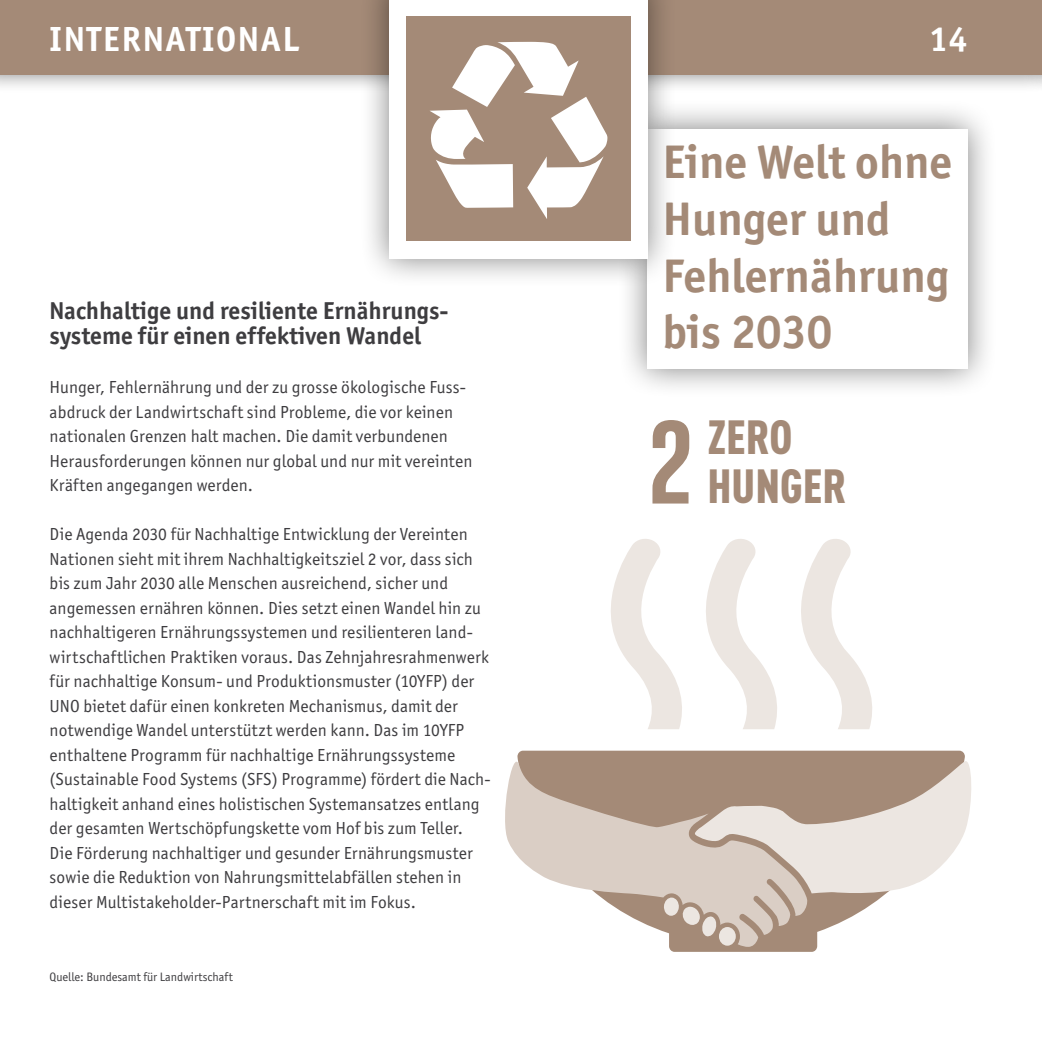
<style>
.page{position:relative;width:1042px;height:1042px;background:#fff}
.page>*{position:absolute;margin:0;border:0;box-sizing:border-box;transform-origin:0 0}
.t1{font:700 47.25px/56.7px "Officina Sans ITC Std";color:#a48a77}
.t2{font:900 condensed 47.25px/49px "DIN Pro";color:#a48a77}
.t3{font:700 35px "Officina Sans ITC Std";letter-spacing:.05em;color:#fff}
.t4{font:700 24.5px/24.5px "Officina Sans ITC Std";color:#3e3d40}
.t5{font:17.5px/24.5px "Officina Sans ITC Std";letter-spacing:.005em;color:#3e3d40}
.t6{font:12.25px "Officina Sans ITC Std";color:#3e3d40}
</style>
<div class="page">
<div style="left:617px;top:98px;width:381px;height:301px;background:#000;opacity:.5"></div>
<div style="left:647px;top:129px;width:320px;height:239px;background:#fff"></div>
<div style="left:0;top:0;width:1042px;height:94px;background:#000;opacity:.5"></div>
<div style="left:0;top:0;width:1042px;height:74px;background:#a48a77"></div>
<div style="left:359px;top:0;width:318px;height:289px;background:#000;opacity:.5"></div>
<div style="left:389px;top:0;width:258px;height:258px;background:#fff"></div>
<svg style="left:611px;top:539px;width:261px;height:190px"></svg>
<svg style="left:669px;top:750px;width:296px;height:202px"></svg>
<svg style="left:505px;top:750px;width:302px;height:197px"></svg>
<svg style="left:718px;top:926px;width:18px;height:20px"></svg>
<svg style="left:663px;top:755px;width:308px;height:181px;background:#cfc0b6"></svg>
<div style="left:719px;top:927px;width:17px;height:18px;background:#ece6e1;border-radius:50%"></div>
<div style="left:406px;top:17px;width:224px;height:224px;background:#a48a77"></div>
<svg style="left:430px;top:42px;width:177px;height:177px"></svg>
<svg style="left:652px;top:420px;width:37px;height:83px"></svg>
<h2 class="t3" style="left:50px;top:17px;width:251px">INTERNATIONAL</h2>
<h3 class="t4" style="left:50px;top:299px;width:400px">Nachhaltige und resiliente Ernährungs&shy;systeme für einen effektiven Wandel</h3>
<p class="t5" style="left:50px;top:375px;width:424px">Hunger, Fehlernährung und der zu grosse ökologische Fuss&shy;abdruck der Landwirtschaft sind Probleme, die vor keinen nationalen Grenzen halt machen. Die damit verbundenen Herausforderungen können nur global und nur mit vereinten Kräften angegangen werden.</p>
<p class="t5" style="left:50px;top:522px;width:442px">Die Agenda 2030 für Nachhaltige Entwicklung der Vereinten Nationen sieht mit ihrem Nachhaltigkeitsziel 2 vor, dass sich bis zum Jahr 2030 alle Menschen ausreichend, sicher und angemessen ernähren können. Dies setzt einen Wandel hin zu nachhaltigeren Ernährungssystemen und resilienteren land&shy;wirtschaftlichen Praktiken voraus. Das Zehnjahresrahmenwerk für nachhaltige Konsum- und Produktionsmuster (10YFP) der UNO bietet dafür einen konkreten Mechanismus, damit der notwendige Wandel unterstützt werden kann. Das im 10YFP enthaltene Programm für nachhaltige Ernährungssysteme (Sustainable Food Systems (SFS) Programme) fördert die Nach&shy;haltigkeit anhand eines holistischen Systemansatzes entlang der gesamten Wertschöpfungskette vom Hof bis zum Teller.<br>Die Förderung nachhaltiger und gesunder Ernährungsmuster sowie die Reduktion von Nahrungsmittelabfällen stehen in dieser Multistakeholder-Partnerschaft mit im Fokus.</p>
<p class="t6" style="left:50px;top:970px;width:185px">Quelle: Bundesamt für Landwirtschaft</p>
<h2 class="t3" style="left:929px;top:17px;width:39px">14</h2>
<h1 class="t1" style="left:662px;top:133px;width:291px">Eine Welt ohne<br>Hunger und<br>Fehlernährung bis 2030</h1>
<h1 class="t2" style="left:707px;top:409px;width:140px">ZERO<br>HUNGER</h1>
</div>
